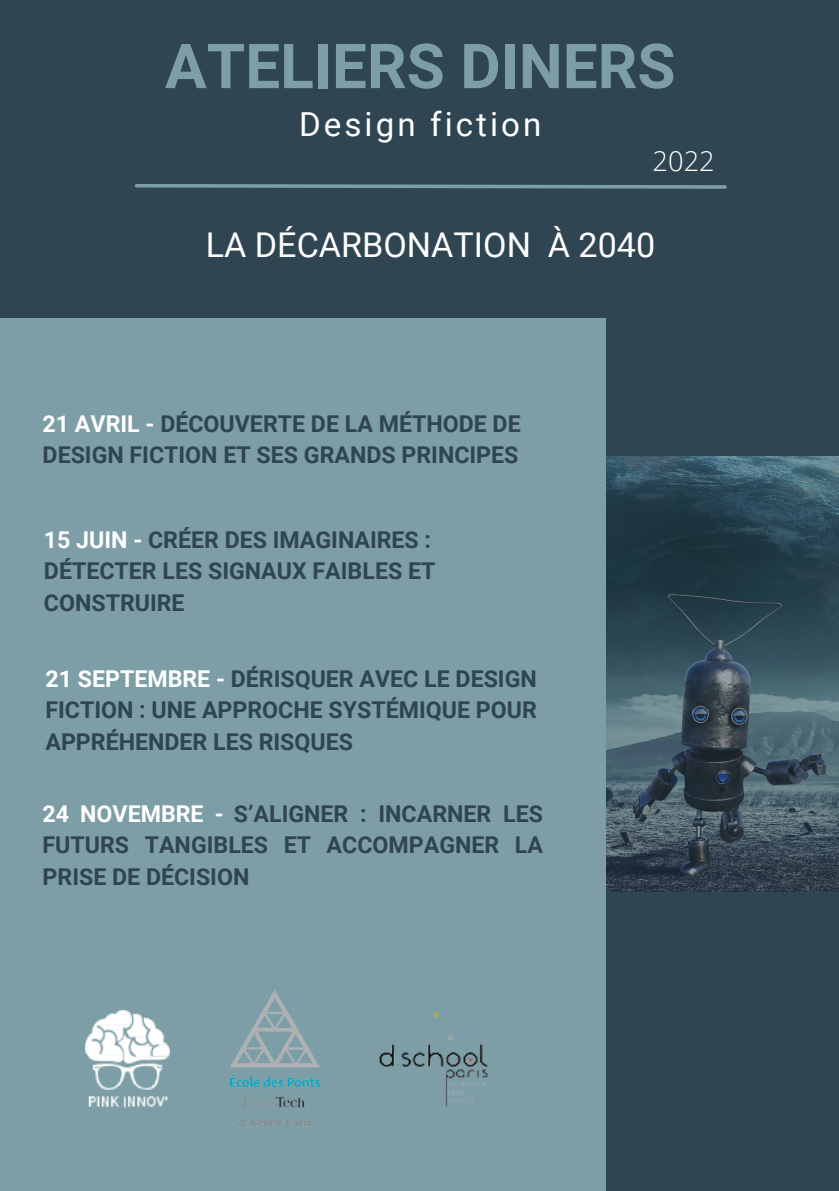
<style>
.page{position:relative;width:839px;height:1191px;background:#fff}
.page>*{position:absolute;margin:0;border:0;box-sizing:border-box;transform-origin:0 0}
.t1{font:700 62.2px "Roboto";color:#7d9ea7}
.t2{font:34.2px "Roboto";color:#fff}
.t3{font:33.2px "Roboto";letter-spacing:.095em;color:#fff}
.t4{font:300 27.2px "Open Sans";color:#fff}
.t5{font:700 23.2px/31.6px "Roboto";color:#2f4551}
.s1{color:#fff}
</style>
<div class="page">
<div style="left:0;top:0;width:838px;height:1191px;background:#2f4551"></div>
<img style="left:605px;top:456px;width:233px;height:436px">
<div style="left:0;top:319px;width:605px;height:872px;background:#7d9ea7"></div>
<svg style="left:134px;top:184px;width:593px;height:5px"></svg>
<img style="left:230px;top:991px;width:90px;height:136px">
<img style="left:379px;top:1011px;width:110px;height:96px">
<img style="left:85px;top:1010px;width:84px;height:98px">
<p class="t1" style="left:165px;top:30px;width:512px">ATELIERS DINERS</p>
<p class="t3" style="left:299px;top:105px;width:244px">Design fiction</p>
<p class="t4" style="left:652px;top:142px;width:64px">2022</p>
<p class="t2" style="left:206px;top:225px;width:451px">LA DÉCARBONATION À 2040</p>
<p class="t5" style="left:43px;top:408px;width:479px"><span class="s1">21 AVRIL -</span> DÉCOUVERTE DE LA MÉTHODE DE<br>DESIGN FICTION ET SES GRANDS PRINCIPES</p>
<p class="t5" style="left:44px;top:524px;width:393px"><span class="s1">15 JUIN -</span> CRÉER DES IMAGINAIRES :<br>DÉTECTER LES SIGNAUX FAIBLES ET<br>CONSTRUIRE</p>
<p class="t5" style="left:45px;top:663px;width:493px;text-align:justify"><span class="s1">21 SEPTEMBRE -</span> DÉRISQUER AVEC LE DESIGN FICTION : UNE APPROCHE SYSTÉMIQUE POUR APPRÉHENDER LES RISQUES</p>
<p class="t5" style="left:43px;top:798px;width:502px;text-align:justify"><span class="s1">24 NOVEMBRE -</span> S’ALIGNER : INCARNER LES FUTURS TANGIBLES ET ACCOMPAGNER LA PRISE DE DÉCISION</p>
</div>
